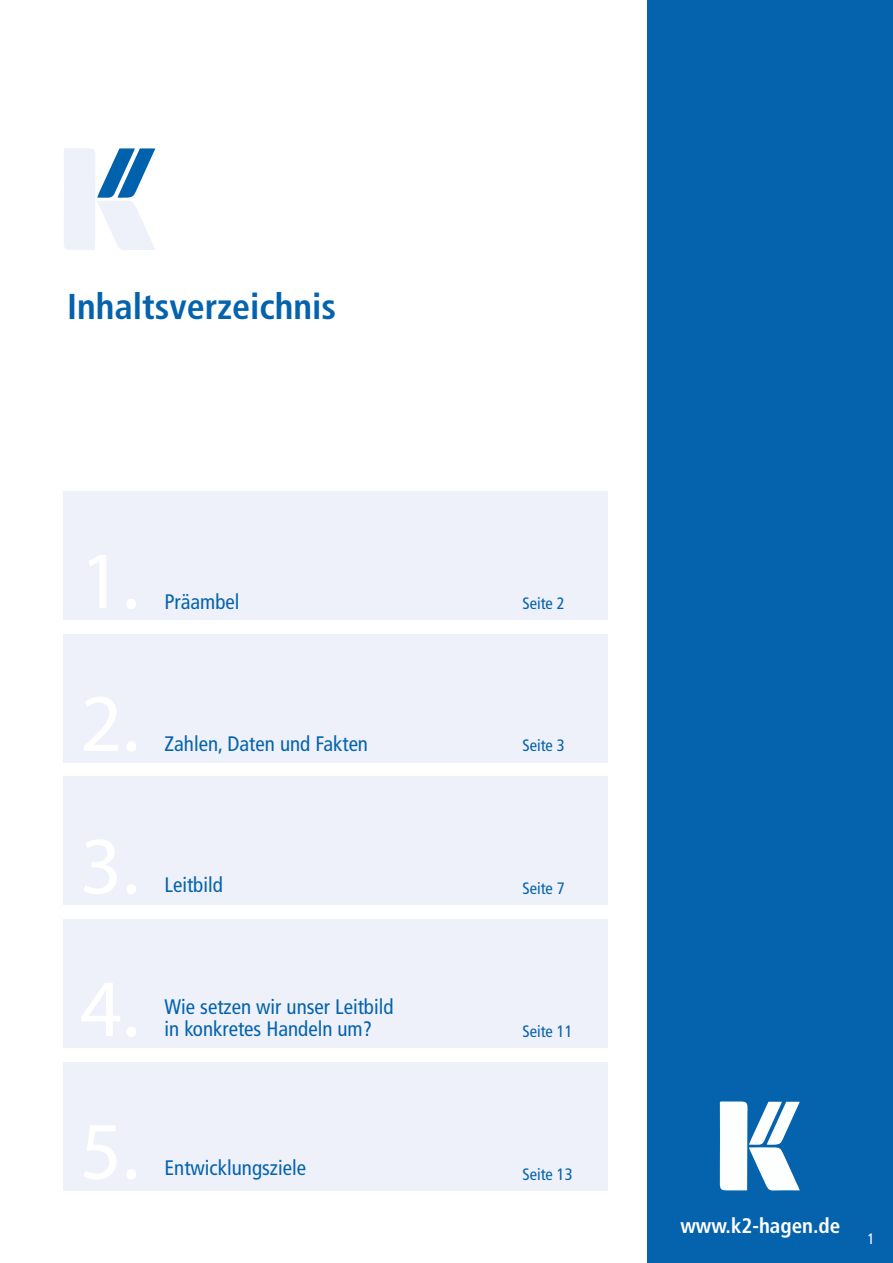
<style>
.page{position:relative;width:893px;height:1263px;background:#fff}
.page>*{position:absolute;margin:0;border:0;box-sizing:border-box;transform-origin:0 0}
.t1{font:700 condensed 36px "Frutiger LT Std";color:#0563ad}
.t2{font:condensed 21px/22.5px "Frutiger LT Std";color:#0563ad}
.t3{font:700 condensed 21px "Frutiger LT Std";color:#fff}
.t4{font:condensed 16.5px "Frutiger LT Std";color:#0563ad}
.t5{font:condensed 15px "Frutiger LT Std";color:#fff}
</style>
<div class="page">
<div style="left:647px;top:0;width:246px;height:1263px;background:#0563ad"></div>
<div style="left:64px;top:634px;width:544px;height:129px;background:#eef1f9"></div>
<div style="left:64px;top:776px;width:544px;height:129px;background:#eef1f9"></div>
<div style="left:64px;top:919px;width:544px;height:129px;background:#eef1f9"></div>
<div style="left:64px;top:1061px;width:544px;height:129px;background:#eef1f9"></div>
<div style="left:64px;top:491px;width:544px;height:129px;background:#eef1f9"></div>
<svg style="left:719px;top:1101px;width:81px;height:90px"></svg>
<svg style="left:64px;top:148px;width:91px;height:102px"></svg>
<h1 class="t1" style="left:67px;top:285px;width:270px">Inhaltsverzeichnis</h1>
<p class="t2" style="left:165px;top:591px;width:77px">Präambel</p>
<p class="t2" style="left:165px;top:732px;width:205px">Zahlen, Daten und Fakten</p>
<p class="t2" style="left:165px;top:874px;width:60px">Leitbild</p>
<p class="t2" style="left:165px;top:995px;width:230px">Wie setzen wir unser Leitbild in konkretes Handeln um?</p>
<p class="t2" style="left:165px;top:1157px;width:143px">Entwicklungsziele</p>
<p class="t4" style="left:522px;top:594px;width:44px">Seite 2</p>
<p class="t4" style="left:522px;top:735px;width:44px">Seite 3</p>
<p class="t4" style="left:522px;top:878px;width:44px">Seite 7</p>
<p class="t4" style="left:522px;top:1022px;width:52px">Seite 11</p>
<p class="t4" style="left:522px;top:1164px;width:52px">Seite 13</p>
<p class="t3" style="left:680px;top:1213px;width:162px">www.k2-hagen.de</p>
<p class="t5" style="left:867px;top:1230px;width:9px">1</p>
</div>
